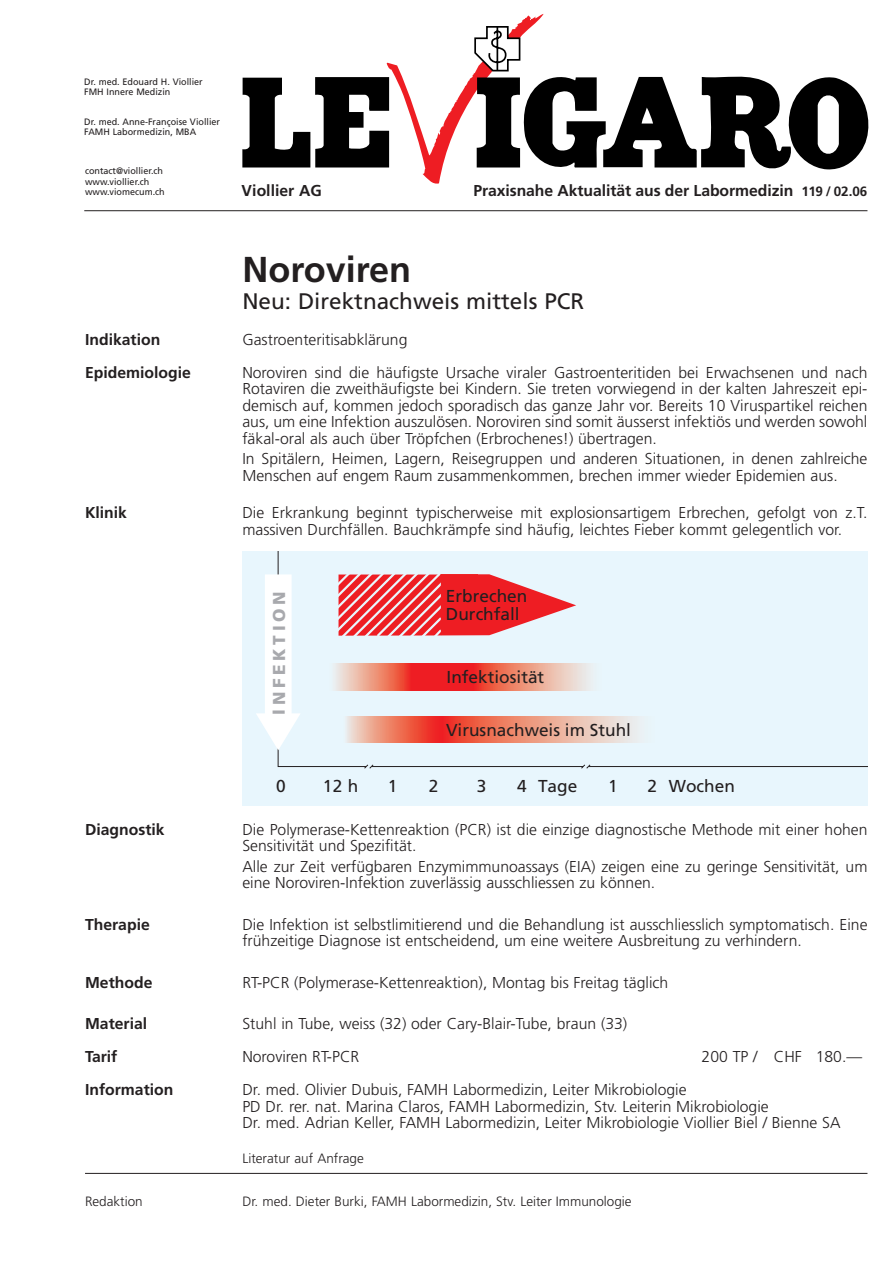
<style>
.page{position:relative;width:893px;height:1263px;background:#fff}
.page>*{position:absolute;margin:0;border:0;box-sizing:border-box;transform-origin:0 0}
.Titel{font:700 36px "Frutiger LT Std";color:#231f20}
.Untertitel{font:22.5px "Frutiger LT Std";color:#231f20}
.t1{font:17.85px/18.6px "Frutiger";color:#231f20}
.t2{font:17.25px/18.6px "Frutiger LT Std";color:#231f20}
.t3{font:900 17.25px "Frutiger LT Std";letter-spacing:.21em;color:#a8a9ad}
.t4{font:300 15.75px/16.5px "Frutiger LT Std";color:#231f20}
.t5{font:700 15.75px "Frutiger LT Std";color:#231f20}
.t6{font:300 13.5px "Frutiger LT Std";color:#231f20}
.t7{font:9.3px/10.5px "Frutiger LT Std";color:#231f20}
.s1{font-size:13.5px}
</style>
<div class="page">
<svg style="left:242px;top:14px;width:627px;height:170px"></svg>
<hr style="left:84px;top:210px;width:783px;height:1px;background:#231f20">
<hr style="left:85px;top:1173px;width:782px;height:1px;background:#231f20">
<div style="left:242px;top:551px;width:625px;height:254px;background:#e8f6fd"></div>
<svg style="left:278px;top:663px;width:589px;height:104px"></svg>
<svg style="left:256px;top:551px;width:320px;height:204px"></svg>
<svg style="left:325px;top:664px;width:115px;height:26px;background:#ec7f74"></svg>
<svg style="left:440px;top:664px;width:163px;height:26px;background:#ec877c"></svg>
<hr style="left:441px;top:579px;width:4px;height:55px;background:#ee1d23">
<div style="left:583px;top:754px;width:5px;height:25px;background:#e8f6fd"></div>
<svg style="left:581px;top:764px;width:10px;height:5px"></svg>
<div style="left:366px;top:754px;width:6px;height:25px;background:#e8f6fd"></div>
<svg style="left:364px;top:764px;width:10px;height:5px"></svg>
<p class="t7" style="left:84px;top:76px;width:120px">Dr. med. Edouard H. Viollier<br>FMH Innere Medizin</p>
<p class="t7" style="left:84px;top:116px;width:137px">Dr. med. Anne-Françoise Viollier</p>
<p class="t7" style="left:84px;top:127px;width:113px">FAMH Labormedizin, MBA</p>
<p class="t7" style="left:85px;top:166px;width:80px">contact@viollier.ch</p>
<p class="t7" style="left:85px;top:176px;width:66px">www.viollier.ch</p>
<p class="t7" style="left:85px;top:187px;width:81px">www.viomecum.ch</p>
<p class="t5" style="left:242px;top:181px;width:82px">Viollier AG</p>
<p class="t5" style="left:473px;top:181px;width:396px">Praxisnahe Aktualität aus der Labormedizin <span class="s1">119 / 02.06</span></p>
<p class="Titel" style="left:242px;top:248px;width:170px">Noroviren</p>
<p class="Untertitel" style="left:242px;top:288px;width:343px">Neu: Direktnachweis mittels PCR</p>
<p class="t5" style="left:85px;top:330px;width:77px">Indikation</p>
<p class="t4" style="left:242px;top:331px;width:167px">Gastroenteritisabklärung</p>
<p class="t5" style="left:85px;top:363px;width:107px">Epidemiologie</p>
<p class="t4" style="left:242px;top:364px;width:627px;text-align:justify">Noroviren sind die häufigste Ursache viraler Gastroenteritiden bei Erwachsenen und nach Rotaviren die zweithäufigste bei Kindern. Sie treten vorwiegend in der kalten Jahreszeit epi&shy;demisch auf, kommen jedoch sporadisch das ganze Jahr vor. Bereits 10 Viruspartikel reichen aus, um eine Infektion auszulösen. Noroviren sind somit äusserst infektiös und werden sowohl fäkal-oral als auch über Tröpfchen (Erbrochenes!) übertragen.</p>
<p class="t4" style="left:242px;top:451px;width:627px">In Spitälern, Heimen, Lagern, Reisegruppen und anderen Situationen, in denen zahlreiche<br>Menschen auf engem Raum zusammenkommen, brechen immer wieder Epidemien aus.</p>
<p class="t5" style="left:85px;top:503px;width:44px">Klinik</p>
<p class="t4" style="left:242px;top:505px;width:627px">Die Erkrankung beginnt typischerweise mit explosionsartigem Erbrechen, gefolgt von z.T. massiven Durchfällen. Bauchkrämpfe sind häufig, leichtes Fieber kommt gelegentlich vor.</p>
<p class="t3" style="left:269px;top:715px;width:124px;rotate:-90deg">INFEKTION</p>
<p class="t2" style="left:446px;top:587px;width:83px">Erbrechen<br>Durchfall</p>
<p class="t1" style="left:423px;top:592px;width:78px">Erbrechen<br>Durchfall</p>
<p class="t2" style="left:447px;top:667px;width:99px">Infektiosität</p>
<p class="t2" style="left:446px;top:721px;width:186px">Virusnachweis im Stuhl</p>
<p class="t2" style="left:276px;top:776px;width:11px">0</p>
<p class="t2" style="left:323px;top:776px;width:37px">12 h</p>
<p class="t2" style="left:388px;top:776px;width:11px">1</p>
<p class="t2" style="left:429px;top:776px;width:11px">2</p>
<p class="t2" style="left:477px;top:776px;width:11px">3</p>
<p class="t2" style="left:517px;top:776px;width:62px">4 Tage</p>
<p class="t2" style="left:608px;top:776px;width:11px">1</p>
<p class="t2" style="left:647px;top:776px;width:89px">2 Wochen</p>
<p class="t1" style="left:495px;top:781px;width:58px">4 Tage</p>
<p class="t1" style="left:625px;top:781px;width:84px">2 Wochen</p>
<p class="t5" style="left:85px;top:820px;width:81px">Diagnostik</p>
<p class="t4" style="left:242px;top:821px;width:627px">Die Polymerase-Kettenreaktion (PCR) ist die einzige diagnostische Methode mit einer hohen<br>Sensitivität und Spezifität.</p>
<p class="t4" style="left:242px;top:858px;width:627px">Alle zur Zeit verfügbaren Enzymimmunoassays (EIA) zeigen eine zu geringe Sensitivität, um eine Noroviren-Infektion zuverlässig ausschliessen zu können.</p>
<p class="t5" style="left:85px;top:915px;width:66px">Therapie</p>
<p class="t4" style="left:242px;top:916px;width:627px">Die Infektion ist selbstlimitierend und die Behandlung ist ausschliesslich symptomatisch. Eine frühzeitige Diagnose ist entscheidend, um eine weitere Ausbreitung zu verhindern.</p>
<p class="t5" style="left:85px;top:973px;width:69px">Methode</p>
<p class="t4" style="left:242px;top:974px;width:427px">RT-PCR (Polymerase-Kettenreaktion), Montag bis Freitag täglich</p>
<p class="t5" style="left:85px;top:1015px;width:64px">Material</p>
<p class="t4" style="left:242px;top:1016px;width:386px">Stuhl in Tube, weiss (32) oder Cary-Blair-Tube, braun (33)</p>
<p class="t5" style="left:85px;top:1048px;width:34px">Tarif</p>
<p class="t4" style="left:242px;top:1049px;width:118px">Noroviren RT-PCR</p>
<p class="t4" style="left:702px;top:1049px;width:162px">200 TP / CHF 180.—</p>
<p class="t5" style="left:85px;top:1081px;width:90px">Information</p>
<p class="t4" style="left:242px;top:1082px;width:446px">Dr. med. Olivier Dubuis, FAMH Labormedizin, Leiter Mikrobiologie</p>
<p class="t4" style="left:242px;top:1098px;width:528px">PD Dr. rer. nat. Marina Claros, FAMH Labormedizin, Stv. Leiterin Mikrobiologie</p>
<p class="t4" style="left:242px;top:1115px;width:600px">Dr. med. Adrian Keller, FAMH Labormedizin, Leiter Mikrobiologie Viollier Biel / Bienne SA</p>
<p class="t6" style="left:242px;top:1150px;width:123px">Literatur auf Anfrage</p>
<p class="t6" style="left:85px;top:1194px;width:59px">Redaktion</p>
<p class="t6" style="left:242px;top:1194px;width:391px">Dr. med. Dieter Burki, FAMH Labormedizin, Stv. Leiter Immunologie</p>
</div>
